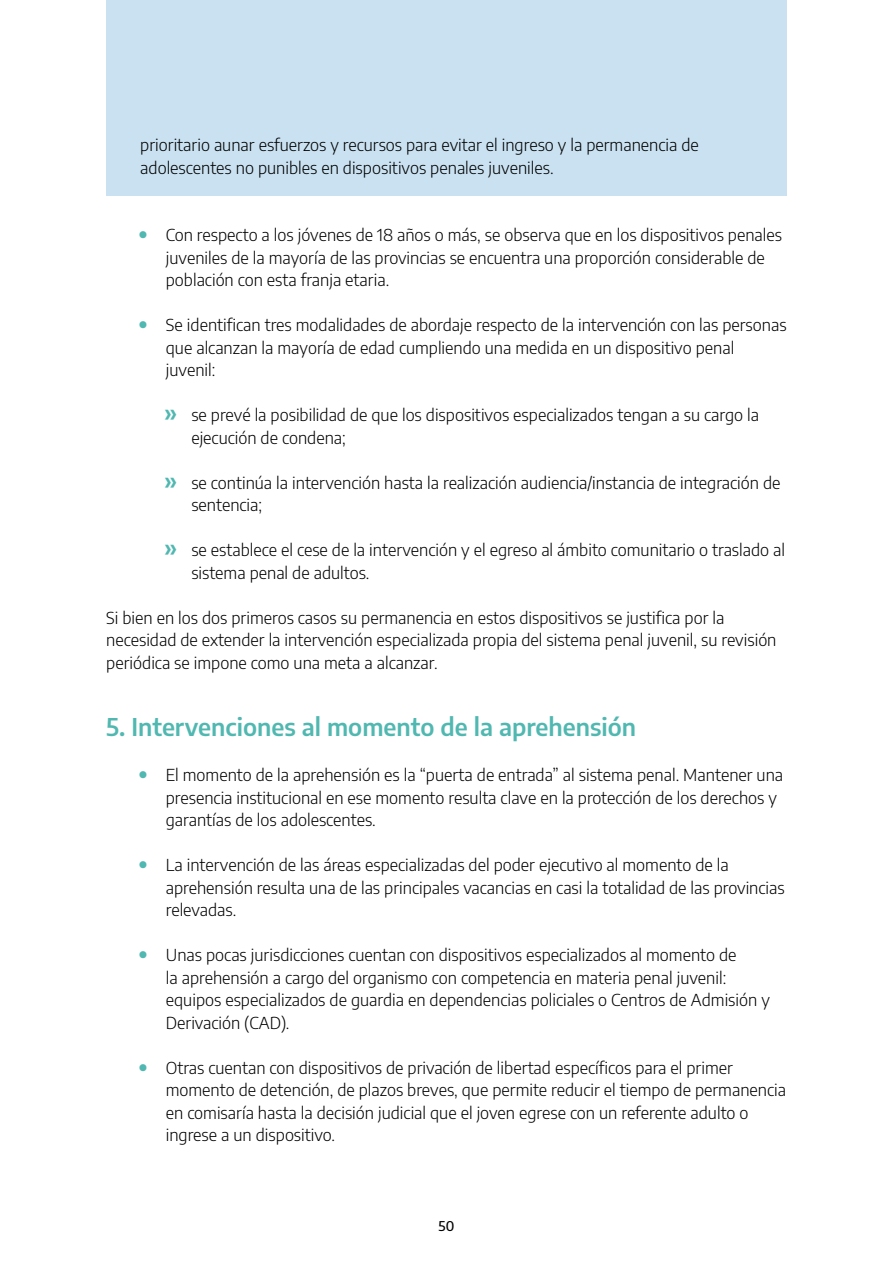
<style>
.page{position:relative;width:893px;height:1263px;background:#fff}
.page>*{position:absolute;margin:0;border:0;box-sizing:border-box;transform-origin:0 0}
.Titulo_2{font:600 24px "Encode Sans";color:#50b8b1}
.Texto_corrido{font:300 16.5px/22.5px "Encode Sans";color:#000}
.t1{font:500 13.5px "Encode Sans";color:#000}
.s1{font-weight:700;font-size:22.5px;color:#50b8b1}
.s2{font-weight:600;font-size:22.5px;color:#50b8b1}
</style>
<div class="page">
<div style="left:106px;top:0;width:681px;height:196px;background:#c9e1f0"></div>
<p class="Texto_corrido" style="left:140px;top:133px;width:560px">prioritario aunar esfuerzos y recursos para evitar el ingreso y la permanencia de adolescentes no punibles en dispositivos penales juveniles.</p>
<p class="Texto_corrido" style="left:166px;top:223px;width:618px;text-indent:-27px"><span class="s1">•</span> Con respecto a los jóvenes de 18 años o más, se observa que en los dispositivos penales juveniles de la mayoría de las provincias se encuentra una proporción considerable de población con esta franja etaria.</p>
<p class="Texto_corrido" style="left:166px;top:313px;width:622px;text-indent:-27px"><span class="s1">•</span> Se identifican tres modalidades de abordaje respecto de la intervención con las personas que alcanzan la mayoría de edad cumpliendo una medida en un dispositivo penal juvenil:</p>
<p class="Texto_corrido" style="left:191px;top:403px;width:569px;text-indent:-27px"><span class="s2">»</span> se prevé la posibilidad de que los dispositivos especializados tengan a su cargo la ejecución de condena;</p>
<p class="Texto_corrido" style="left:191px;top:471px;width:591px;text-indent:-27px"><span class="s2">»</span> se continúa la intervención hasta la realización audiencia/instancia de integración de sentencia;</p>
<p class="Texto_corrido" style="left:191px;top:538px;width:595px;text-indent:-27px"><span class="s2">»</span> se establece el cese de la intervención y el egreso al ámbito comunitario o traslado al sistema penal de adultos.</p>
<p class="Texto_corrido" style="left:106px;top:606px;width:672px">Si bien en los dos primeros casos su permanencia en estos dispositivos se justifica por la necesidad de extender la intervención especializada propia del sistema penal juvenil, su revisión periódica se impone como una meta a alcanzar.</p>
<p class="Titulo_2" style="left:106px;top:710px;width:531px">5. Intervenciones al momento de la aprehensión</p>
<p class="Texto_corrido" style="left:166px;top:763px;width:619px;text-indent:-27px"><span class="s1">•</span> El momento de la aprehensión es la “puerta de entrada” al sistema penal. Mantener una presencia institucional en ese momento resulta clave en la protección de los derechos y garantías de los adolescentes.</p>
<p class="Texto_corrido" style="left:166px;top:853px;width:620px;text-indent:-27px"><span class="s1">•</span> La intervención de las áreas especializadas del poder ejecutivo al momento de la aprehensión resulta una de las principales vacancias en casi la totalidad de las provincias relevadas.</p>
<p class="Texto_corrido" style="left:166px;top:943px;width:605px;text-indent:-27px"><span class="s1">•</span> Unas pocas jurisdicciones cuentan con dispositivos especializados al momento de<br>la aprehensión a cargo del organismo con competencia en materia penal juvenil: equipos especializados de guardia en dependencias policiales o Centros de Admisión y Derivación (CAD).</p>
<p class="Texto_corrido" style="left:166px;top:1056px;width:622px;text-indent:-27px"><span class="s1">•</span> Otras cuentan con dispositivos de privación de libertad específicos para el primer momento de detención, de plazos breves, que permite reducir el tiempo de permanencia en comisaría hasta la decisión judicial que el joven egrese con un referente adulto o ingrese a un dispositivo.</p>
<p class="t1" style="left:439px;top:1217px;width:17px">50</p>
</div>
